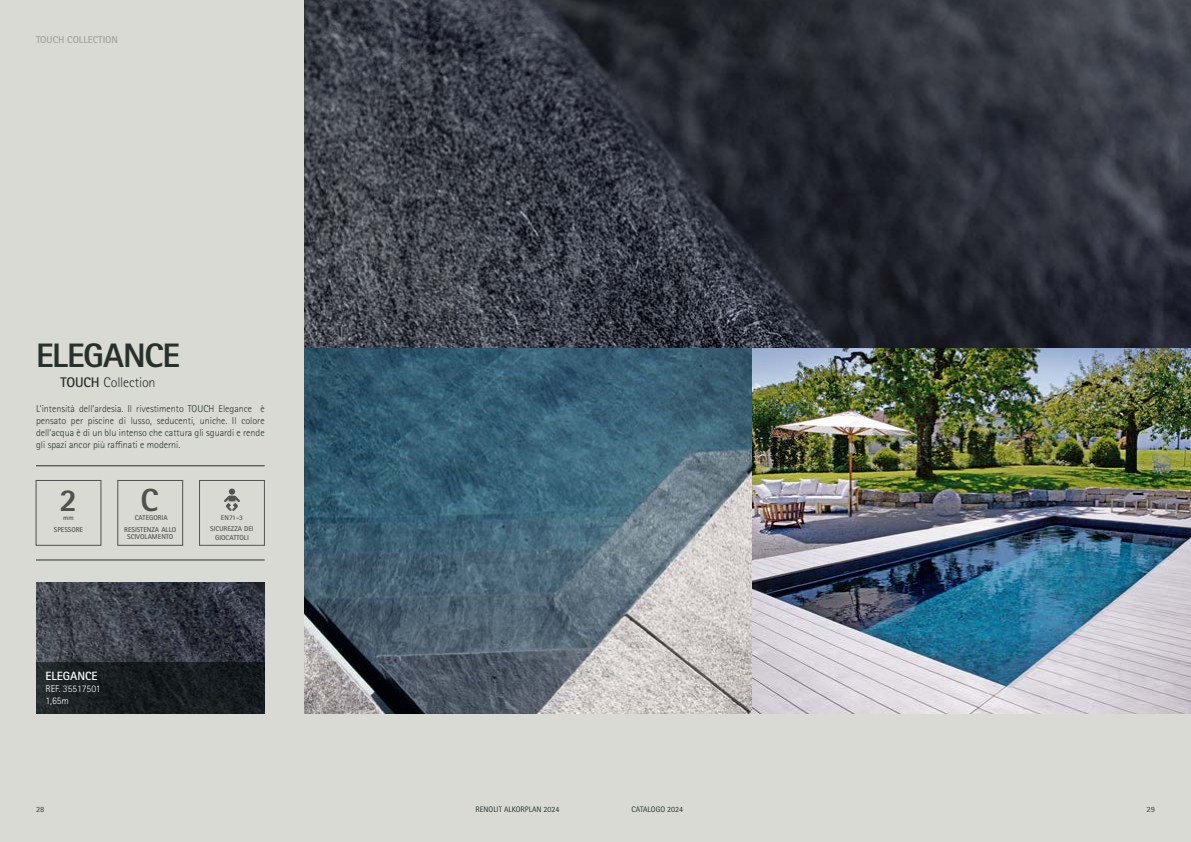
<style>
.page{position:relative;width:1191px;height:842px;background:#d9dad3}
.page>*{position:absolute;margin:0;border:0;box-sizing:border-box;transform-origin:0 0}
.t1{font:800 34px "Rotis Sans Serif Pro";letter-spacing:-.03em;color:#28302c}
.t2{font:800 32px "Rotis Sans Serif Pro";color:#4f514e}
.t3{font:300 14px "Rotis Sans Serif Pro";letter-spacing:-.01em;color:#28302c}
.t4{font:700 12px "Rotis Sans Serif Pro";color:#fff}
.t5{font:300 10px/12px "Rotis Sans Serif Pro";color:#28302c;text-align:justify}
.t6{font:300 10px/12px "Rotis Sans Serif Pro";color:#fff}
.t7{font:700 10px "Rotis Sans Serif Pro";color:#a3a39e}
.t8{font:8px "Rotis Sans Serif Pro";color:#26312e}
.t9{font:700 8px "Rotis Sans Serif Pro";color:#4f514e}
.t10{font:700 7px/12.5px "Rotis Sans Serif Pro";color:#4f514e;text-align:center}
.t11{font:700 7px/11.4px "Rotis Sans Serif Pro";color:#535552;text-align:center}
.s1{font-weight:700}
</style>
<div class="page">
<hr style="left:36px;top:465px;width:229px;height:1px;background:#28302c">
<hr style="left:36px;top:560px;width:229px;height:1px;background:#28302c">
<img style="left:36px;top:582px;width:229px;height:80px">
<svg style="left:36px;top:662px;width:229px;height:51px;background:#191f21"></svg>
<div style="left:36px;top:480px;width:65px;height:65px;border:1px solid #4f514e"></div>
<div style="left:118px;top:480px;width:65px;height:65px;border:1px solid #4f514e"></div>
<div style="left:199px;top:480px;width:66px;height:65px;border:1px solid #535552"></div>
<div style="left:229px;top:488px;width:6px;height:7px;background:#535552;border-radius:50%"></div>
<svg style="left:224px;top:495px;width:16px;height:16px"></svg>
<img style="left:305px;top:348px;width:448px;height:365px">
<img style="left:753px;top:348px;width:438px;height:365px">
<svg style="left:305px;top:0;width:886px;height:348px;background:#32363f"></svg>
<p class="t7" style="left:36px;top:33px;width:84px">TOUCH COLLECTION</p>
<h1 class="t1" style="left:36px;top:334px;width:146px">ELEGANCE</h1>
<h3 class="t3" style="left:60px;top:375px;width:97px"><span class="s1">TOUCH</span> Collection</h3>
<p class="t5" style="left:36px;top:402px;width:230px">L’intensità dell’ardesia. Il rivestimento TOUCH Elegance è pensato per piscine di lusso, seducenti, uniche. Il colore dell’acqua è di un blu intenso che cattura gli sguardi e rende gli spazi ancor più raffinati e moderni.</p>
<h2 class="t2" style="left:60px;top:480px;width:19px">2</h2>
<p class="t10" style="left:54px;top:511px;width:31px">mm<br>SPESSORE</p>
<h2 class="t2" style="left:140px;top:480px;width:19px">C</h2>
<p class="t10" style="left:124px;top:511px;width:53px">CATEGORIA<br>RESISTENZA ALLO</p>
<p class="t10" style="left:127px;top:530px;width:48px">SCIVOLAMENTO</p>
<p class="t11" style="left:210px;top:512px;width:45px">EN71-3<br>SICUREZZA DEI</p>
<p class="t11" style="left:215px;top:531px;width:35px">GIOCATTOLI</p>
<p class="t4" style="left:45px;top:668px;width:54px">ELEGANCE</p>
<p class="t6" style="left:45px;top:683px;width:57px">REF. 35517501<br>1,65m</p>
<p class="t9" style="left:36px;top:804px;width:10px">28</p>
<p class="t8" style="left:475px;top:804px;width:85px">RENOLIT ALKORPLAN 2024</p>
<p class="t8" style="left:631px;top:804px;width:53px">CATALOGO 2024</p>
<p class="t9" style="left:1146px;top:804px;width:10px">29</p>
</div>
